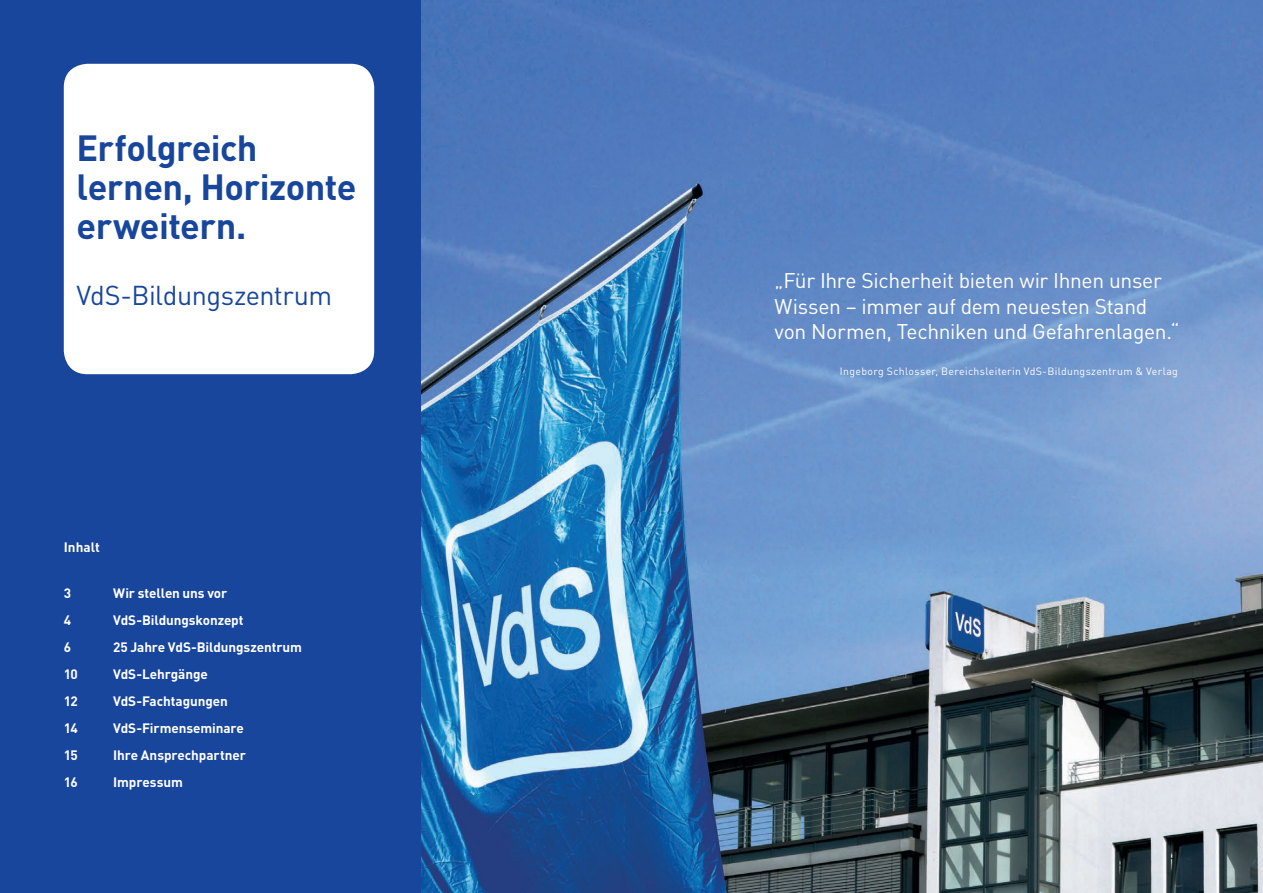
<style>
.page{position:relative;width:1263px;height:893px;background:#fff}
.page>*{position:absolute;margin:0;border:0;box-sizing:border-box;transform-origin:0 0}
.t1{font:700 36px/39px "DIN Pro";letter-spacing:-.015em;color:#18469d}
.t2{font:27px "DIN Pro";letter-spacing:-.02em;color:#18469d}
.t3{font:21px/25.5px "DIN Pro";letter-spacing:-.015em;color:#fff}
.t4{font:700 13.5px "DIN Pro";letter-spacing:-.01em;color:#fff}
.t5{font:10.5px "DIN Pro";letter-spacing:.03em;color:#fff}
</style>
<div class="page">
<img style="left:421px;top:0;width:842px;height:893px">
<div style="left:0;top:0;width:421px;height:893px;background:#18469d"></div>
<div style="left:64px;top:64px;width:310px;height:310px;background:#fff;border-radius:24px"></div>
<h1 class="t1" style="left:77px;top:124px;width:281px">Erfolgreich lernen, Horizonte erweitern.</h1>
<h2 class="t2" style="left:77px;top:274px;width:257px">VdS-Bildungszentrum</h2>
<p class="t4" style="left:64px;top:536px;width:38px">Inhalt</p>
<p class="t4" style="left:64px;top:581px;width:9px">3</p>
<p class="t4" style="left:113px;top:581px;width:115px">Wir stellen uns vor</p>
<p class="t4" style="left:64px;top:608px;width:9px">4</p>
<p class="t4" style="left:113px;top:608px;width:132px">VdS-Bildungskonzept</p>
<p class="t4" style="left:64px;top:635px;width:9px">6</p>
<p class="t4" style="left:113px;top:635px;width:190px">25 Jahre VdS-Bildungszentrum</p>
<p class="t4" style="left:64px;top:662px;width:16px">10</p>
<p class="t4" style="left:113px;top:662px;width:96px">VdS-Lehrgänge</p>
<p class="t4" style="left:64px;top:689px;width:15px">12</p>
<p class="t4" style="left:113px;top:689px;width:116px">VdS-Fachtagungen</p>
<p class="t4" style="left:64px;top:716px;width:16px">14</p>
<p class="t4" style="left:113px;top:716px;width:132px">VdS-Firmenseminare</p>
<p class="t4" style="left:64px;top:743px;width:16px">15</p>
<p class="t4" style="left:113px;top:743px;width:134px">Ihre Ansprechpartner</p>
<p class="t4" style="left:64px;top:770px;width:15px">16</p>
<p class="t4" style="left:113px;top:770px;width:71px">Impressum</p>
<h3 class="t3" style="left:774px;top:266px;width:407px">„Für Ihre Sicherheit bieten wir Ihnen unser<br>Wissen – immer auf dem neuesten Stand von Normen, Techniken und Gefahrenlagen.“</h3>
<p class="t5" style="left:840px;top:363px;width:339px">Ingeborg Schlosser, Bereichsleiterin VdS-Bildungszentrum &amp; Verlag</p>
</div>
